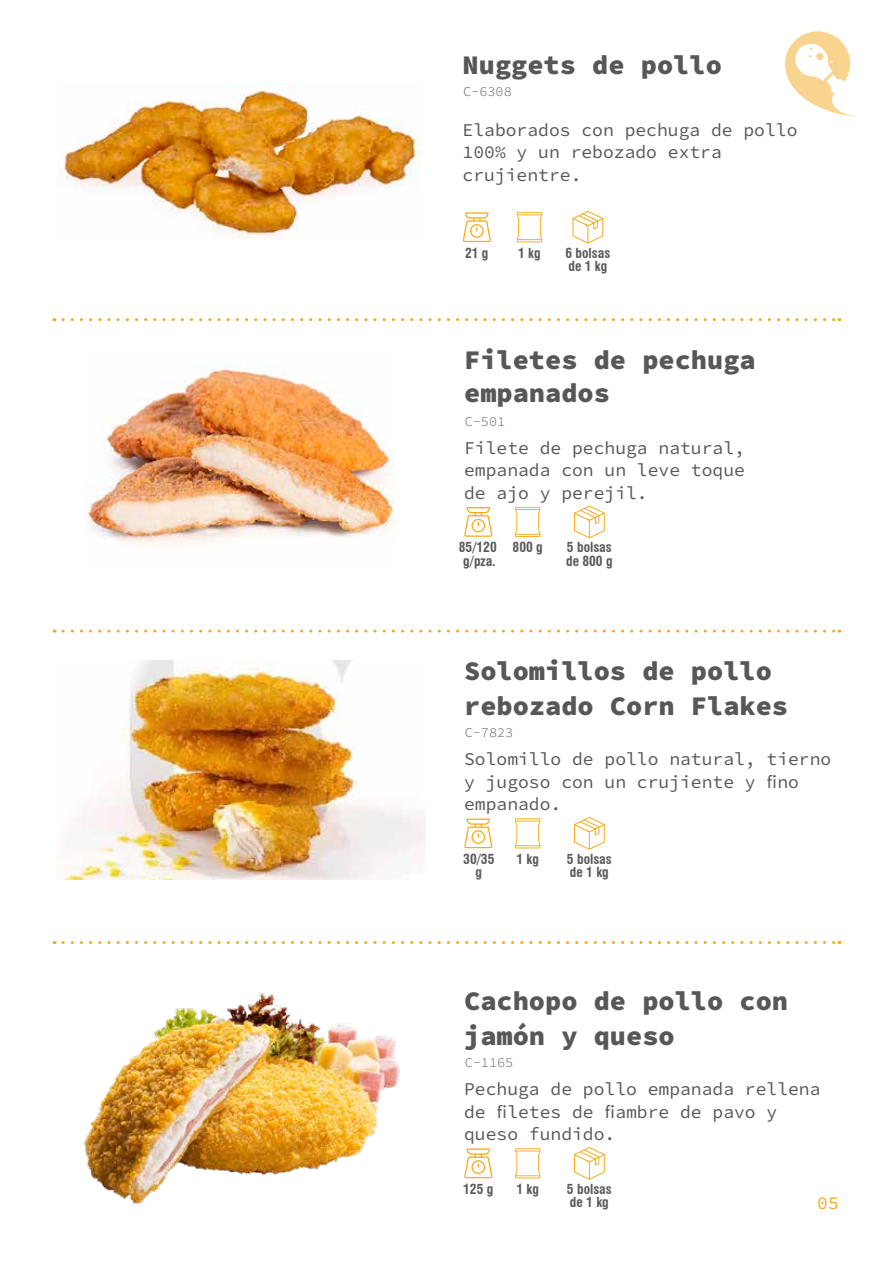
<style>
.page{position:relative;width:893px;height:1263px;background:#fff}
.page>*{position:absolute;margin:0;border:0;box-sizing:border-box;transform-origin:0 0}
.t1{font:900 27px/34.5px "Source Code Pro";color:#575758}
.t2{font:18px/22.5px "Source Code Pro Regular 2";color:#575758}
.t3{font:18px "Source Code Pro";color:#575758}
.t4{font:18px "Source Code Pro Regular 2";color:#f8a91a}
.t5{font:700 condensed 13.5px/13.5px "Swiss 721 BT";color:#585858}
.t6{font:300 13.5px "Source Code Pro";color:#575758}
</style>
<div class="page">
<svg style="left:63px;top:318px;width:777px;height:3px"></svg>
<svg style="left:63px;top:630px;width:777px;height:3px"></svg>
<svg style="left:63px;top:941px;width:777px;height:3px"></svg>
<svg style="left:785px;top:31px;width:69px;height:85px"></svg>
<img style="left:59px;top:84px;width:362px;height:155px">
<svg style="left:463px;top:212px;width:28px;height:30px"></svg>
<svg style="left:517px;top:212px;width:25px;height:30px"></svg>
<svg style="left:572px;top:211px;width:31px;height:33px"></svg>
<img style="left:85px;top:364px;width:310px;height:181px">
<svg style="left:464px;top:507px;width:28px;height:30px"></svg>
<svg style="left:515px;top:507px;width:26px;height:30px"></svg>
<svg style="left:574px;top:505px;width:31px;height:33px"></svg>
<img style="left:64px;top:660px;width:361px;height:220px">
<svg style="left:464px;top:818px;width:28px;height:30px"></svg>
<svg style="left:515px;top:818px;width:26px;height:30px"></svg>
<svg style="left:574px;top:817px;width:31px;height:33px"></svg>
<img style="left:84px;top:992px;width:316px;height:212px">
<svg style="left:464px;top:1148px;width:28px;height:30px"></svg>
<svg style="left:515px;top:1148px;width:26px;height:30px"></svg>
<svg style="left:574px;top:1147px;width:31px;height:33px"></svg>
<h1 class="t1" style="left:463px;top:49px;width:261px">Nuggets de pollo</h1>
<p class="t6" style="left:463px;top:82px;width:50px">C-6308</p>
<p class="t2" style="left:463px;top:119px;width:336px">Elaborados con pechuga de pollo<br>100% y un rebozado extra crujientre.</p>
<p class="t5" style="left:465px;top:246px;width:25px">21 g</p>
<p class="t5" style="left:518px;top:246px;width:24px">1 kg</p>
<p class="t5" style="left:565px;top:246px;width:46px">6 bolsas de 1 kg</p>
<h1 class="t1" style="left:464px;top:344px;width:293px;line-height:33px">Filetes de pechuga empanados</h1>
<p class="t6" style="left:465px;top:411px;width:42px">C-501</p>
<p class="t2" style="left:464px;top:437px;width:282px;text-align:justify">Filete de pechuga natural, empanada con un leve toque de ajo y perejil.</p>
<p class="t5" style="left:459px;top:541px;width:39px;text-align:center">85/120 g/pza.</p>
<p class="t5" style="left:513px;top:541px;width:32px">800 g</p>
<p class="t5" style="left:566px;top:541px;width:48px">5 bolsas de 800 g</p>
<h1 class="t1" style="left:464px;top:655px;width:326px">Solomillos de pollo rebozado Corn Flakes</h1>
<p class="t6" style="left:465px;top:723px;width:50px">C-7823</p>
<p class="t2" style="left:464px;top:748px;width:369px">Solomillo de pollo natural, tierno</p>
<p class="t3" style="left:464px;top:769px;width:336px">y jugoso con un crujiente y fino</p>
<p class="t2" style="left:464px;top:793px;width:99px">empanado.</p>
<p class="t5" style="left:463px;top:852px;width:33px;text-align:center">30/35 g</p>
<p class="t5" style="left:516px;top:852px;width:24px">1 kg</p>
<p class="t5" style="left:567px;top:852px;width:46px">5 bolsas de 1 kg</p>
<h1 class="t1" style="left:464px;top:985px;width:326px">Cachopo de pollo con jamón y queso</h1>
<p class="t6" style="left:465px;top:1053px;width:50px">C-1165</p>
<p class="t2" style="left:464px;top:1078px;width:358px">Pechuga de pollo empanada rellena</p>
<p class="t3" style="left:464px;top:1099px;width:315px">de filetes de fiambre de pavo y</p>
<p class="t2" style="left:464px;top:1123px;width:153px">queso fundido.</p>
<p class="t5" style="left:463px;top:1182px;width:32px">125 g</p>
<p class="t5" style="left:516px;top:1182px;width:24px">1 kg</p>
<p class="t5" style="left:567px;top:1182px;width:46px">5 bolsas de 1 kg</p>
<p class="t4" style="left:817px;top:1190px;width:23px">05</p>
</div>
